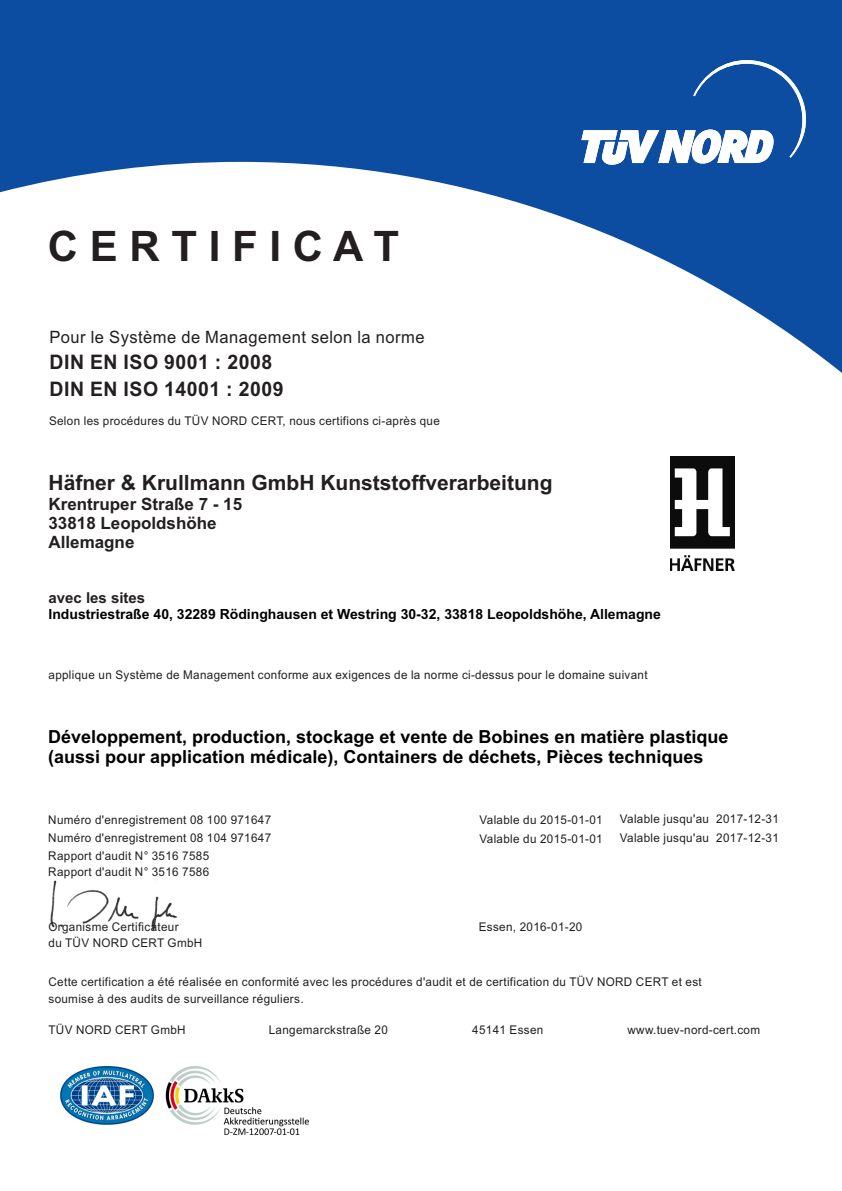
<style>
.page{position:relative;width:842px;height:1191px;background:#fff}
.page>*{position:absolute;margin:0;border:0;box-sizing:border-box;transform-origin:0 0}
.t1{font:700 42px "Arial";color:#231f20}
.t2{font:700 21px "Arial";color:#231f20}
.t3{font:700 20px/26.8px "Arial";letter-spacing:.03em;color:#231f20}
.t4{font:700 18px/20.1px "Arial";color:#000}
.t5{font:700 17px/19px "Arial";color:#231f20}
.t6{font:17px "Arial";letter-spacing:.03em;color:#231f20}
.t7{font:700 15px "Arial";color:#231f20}
.t8{font:700 14px "Arial";color:#000}
.t9{font:12px/16.1px "Arial";letter-spacing:.03em;color:#231f20}
</style>
<div class="page">
<img style="left:50px;top:880px;width:127px;height:51px">
<img style="left:59px;top:1066px;width:250px;height:69px">
<img style="left:671px;top:457px;width:64px;height:113px">
<svg style="left:0;top:0;width:842px;height:373px;fill:#0d4da1"></svg>
<svg style="left:581px;top:60px;width:225px;height:105px"></svg>
<h1 class="t1" style="left:48px;top:230px;width:353px">C E R T I F I C A T</h1>
<h3 class="t6" style="left:49px;top:331px;width:377px">Pour le Système de Management selon la norme</h3>
<h3 class="t3" style="left:49px;top:350px;width:236px">DIN EN ISO 9001 : 2008<br>DIN EN ISO 14001 : 2009</h3>
<p class="t9" style="left:49px;top:413px;width:392px">Selon les procédures du TÜV NORD CERT, nous certifions ci-après que</p>
<h2 class="t2" style="left:49px;top:475px;width:506px">Häfner &amp; Krullmann GmbH Kunststoffverarbeitung</h2>
<h3 class="t5" style="left:49px;top:496px;width:195px">Krentruper Straße 7 - 15<br>33818 Leopoldshöhe<br>Allemagne</h3>
<p class="t7" style="left:49px;top:592px;width:98px">avec les sites</p>
<p class="t8" style="left:49px;top:609px;width:614px">Industriestraße 40, 32289 Rödinghausen et Westring 30-32, 33818 Leopoldshöhe, Allemagne</p>
<p class="t9" style="left:49px;top:668px;width:601px">applique un Système de Management conforme aux exigences de la norme ci-dessus pour le domaine suivant</p>
<h3 class="t4" style="left:48px;top:728px;width:682px">Développement, production, stockage et vente de Bobines en matière plastique (aussi pour application médicale), Containers de déchets, Pièces techniques</h3>
<p class="t9" style="left:480px;top:813px;width:125px">Valable du 2015-01-01</p>
<p class="t9" style="left:620px;top:812px;width:160px">Valable jusqu'au 2017-12-31</p>
<p class="t9" style="left:48px;top:813px;width:224px">Numéro d'enregistrement 08 100 971647</p>
<p class="t9" style="left:48px;top:848px;width:162px">Rapport d'audit N° 3516 7585</p>
<p class="t9" style="left:48px;top:831px;width:224px">Numéro d'enregistrement 08 104 971647</p>
<p class="t9" style="left:480px;top:831px;width:125px">Valable du 2015-01-01</p>
<p class="t9" style="left:620px;top:831px;width:160px">Valable jusqu'au 2017-12-31</p>
<p class="t9" style="left:48px;top:865px;width:162px">Rapport d'audit N° 3516 7586</p>
<p class="t9" style="left:49px;top:920px;width:132px">Organisme Certificateur</p>
<p class="t9" style="left:479px;top:920px;width:105px">Essen, 2016-01-20</p>
<p class="t9" style="left:49px;top:936px;width:155px">du TÜV NORD CERT GmbH</p>
<p class="t9" style="left:49px;top:975px;width:655px">Cette certification a été réalisée en conformité avec les procédures d'audit et de certification du TÜV NORD CERT et est soumise à des audits de surveillance réguliers.</p>
<p class="t9" style="left:49px;top:1022px;width:139px">TÜV NORD CERT GmbH</p>
<p class="t9" style="left:269px;top:1022px;width:121px">Langemarckstraße 20</p>
<p class="t9" style="left:472px;top:1022px;width:73px">45141 Essen</p>
<p class="t9" style="left:627px;top:1022px;width:134px">www.tuev-nord-cert.com</p>
</div>
